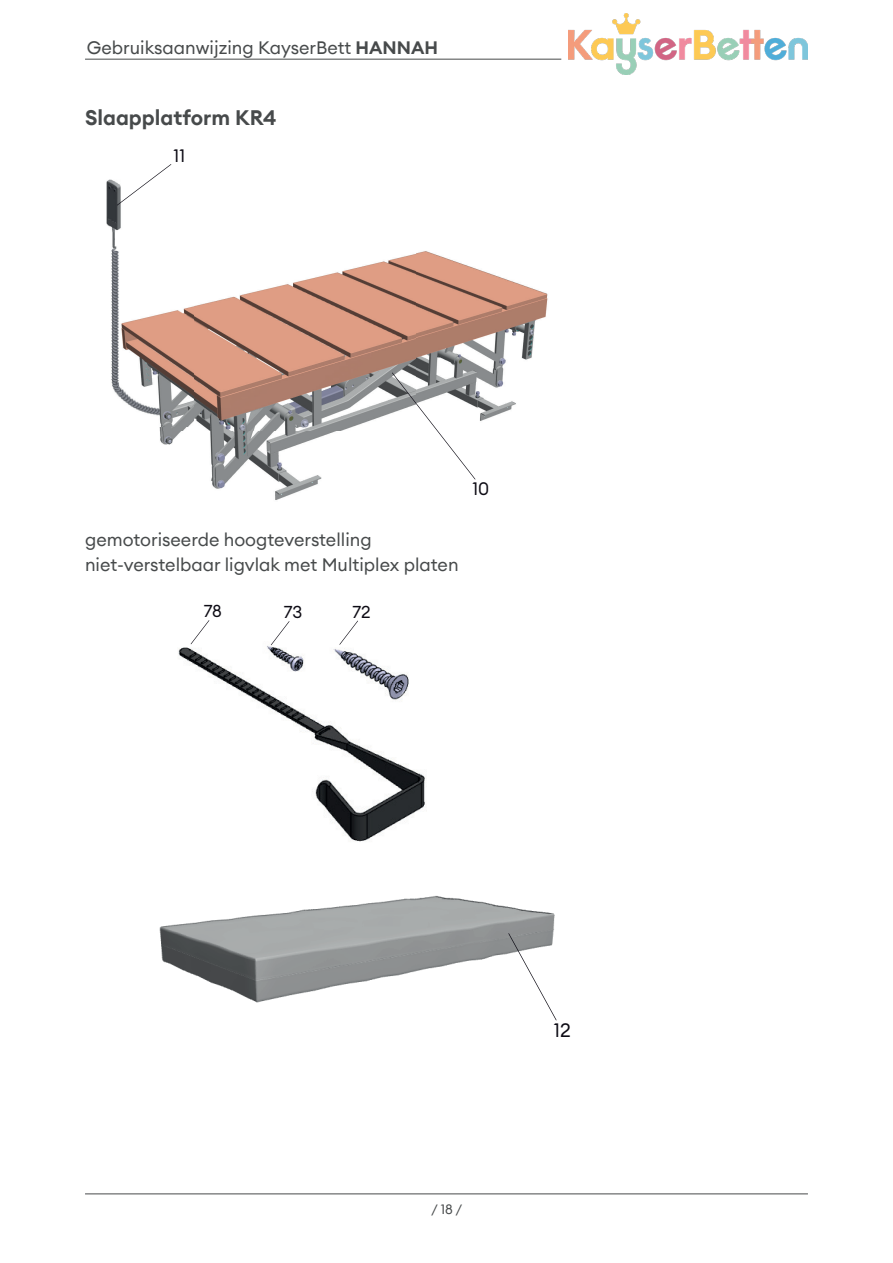
<style>
.page{position:relative;width:893px;height:1263px;background:#fff}
.page>*{position:absolute;margin:0;border:0;box-sizing:border-box;transform-origin:0 0}
.Überschrift_002{font:600 21px "Euclid Circular A";color:#474a4b}
.t1{font:19.2px "Euclid Circular A";color:#0d0b14}
.Text{font:18px "Euclid Circular A";color:#474a4b}
.t2{font:17.85px "Euclid Circular A";color:#0d0b14}
.t3{font:17.1px "Euclid Circular A";color:#0d0b14}
.t4{font:13.5px "Euclid Circular A";color:#474a4b}
.s1{font-weight:600}
</style>
<div class="page">
<img style="left:568px;top:14px;width:239px;height:61px">
<hr style="left:85px;top:1193px;width:723px;height:1px;background:#474a4b">
<hr style="left:85px;top:59px;width:476px;height:1px;background:#474a4b">
<img style="left:106px;top:179px;width:11px;height:45px">
<img style="left:159px;top:251px;width:389px;height:249px">
<img style="left:107px;top:199px;width:86px;height:227px">
<svg style="left:392px;top:373px;width:83px;height:106px"></svg>
<svg style="left:117px;top:164px;width:54px;height:41px"></svg>
<img style="left:178px;top:620px;width:247px;height:222px">
<svg style="left:339px;top:621px;width:19px;height:24px"></svg>
<svg style="left:191px;top:620px;width:18px;height:24px"></svg>
<svg style="left:271px;top:621px;width:18px;height:24px"></svg>
<img style="left:159px;top:895px;width:398px;height:126px">
<svg style="left:508px;top:933px;width:49px;height:87px"></svg>
<p class="Text" style="left:87px;top:36px;width:353px">Gebruiksaanwijzing KayserBett <span class="s1">HANNAH</span></p>
<p class="Überschrift_002" style="left:85px;top:104px;width:193px">Slaapplatform KR4</p>
<p class="t2" style="left:174px;top:144px;width:13px">11</p>
<p class="Text" style="left:85px;top:527px;width:288px">gemotoriseerde hoogteverstelling</p>
<p class="Text" style="left:85px;top:553px;width:375px">niet-verstelbaar ligvlak met Multiplex platen</p>
<p class="t3" style="left:204px;top:600px;width:20px">78</p>
<p class="t3" style="left:284px;top:601px;width:20px">73</p>
<p class="t3" style="left:352px;top:600px;width:20px">72</p>
<p class="t2" style="left:472px;top:477px;width:18px">10</p>
<p class="t4" style="left:431px;top:1201px;width:33px">/18/</p>
<p class="t1" style="left:554px;top:1018px;width:18px">12</p>
</div>
